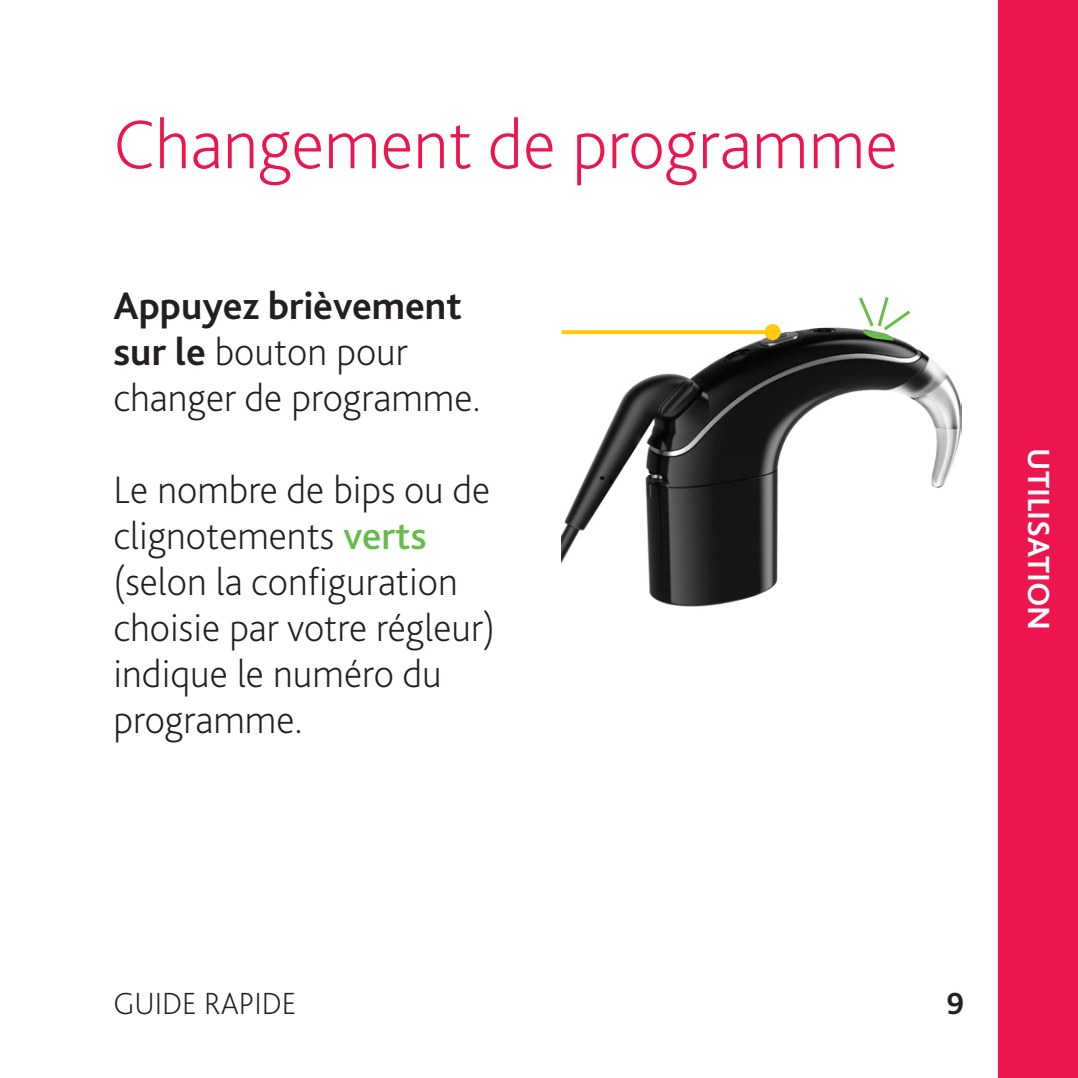
<style>
.page{position:relative;width:1078px;height:1078px;background:#fff}
.page>*{position:absolute;margin:0;border:0;box-sizing:border-box;transform-origin:0 0}
.Heading_2{font:200 72px "Bliss Pro";color:#ed154e}
.Body_Copy{font:200 40px/46px "Bliss Pro";color:#231f20}
.t1{font:200 32px "Bliss Pro";color:#231f20}
.Side_tabs{font:700 32px "Bliss Pro";color:#fff}
.t2{font:700 32px "Bliss Pro";color:#231f20}
.s1{font-weight:700}
.s2{font-weight:500;color:#67bd4a}
</style>
<div class="page">
<div style="left:998px;top:0;width:79px;height:1077px;background:#ed154e"></div>
<img style="left:561px;top:327px;width:400px;height:280px">
<svg style="left:561px;top:330px;width:203px;height:4px"></svg>
<div style="left:764px;top:324px;width:16px;height:16px;background:#feca0a;border-radius:50%"></div>
<svg style="left:856px;top:297px;width:57px;height:44px"></svg>
<p class="Heading_2" style="left:113px;top:99px;width:785px">Changement de programme</p>
<p class="Body_Copy" style="left:113px;top:281px;width:368px"><span class="s1">Appuyez brièvement sur le</span> bouton pour changer de programme.</p>
<p class="Body_Copy" style="left:113px;top:465px;width:383px">Le nombre de bips ou de clignotements <span class="s2">verts </span>(selon la configuration choisie par votre régleur) indique le numéro du programme.</p>
<p class="Side_tabs" style="left:1058px;top:448px;width:183px;rotate:90deg">UTILISATION</p>
<p class="t1" style="left:113px;top:983px;width:184px">GUIDE RAPIDE</p>
<p class="t2" style="left:946px;top:983px;width:19px">9</p>
</div>
